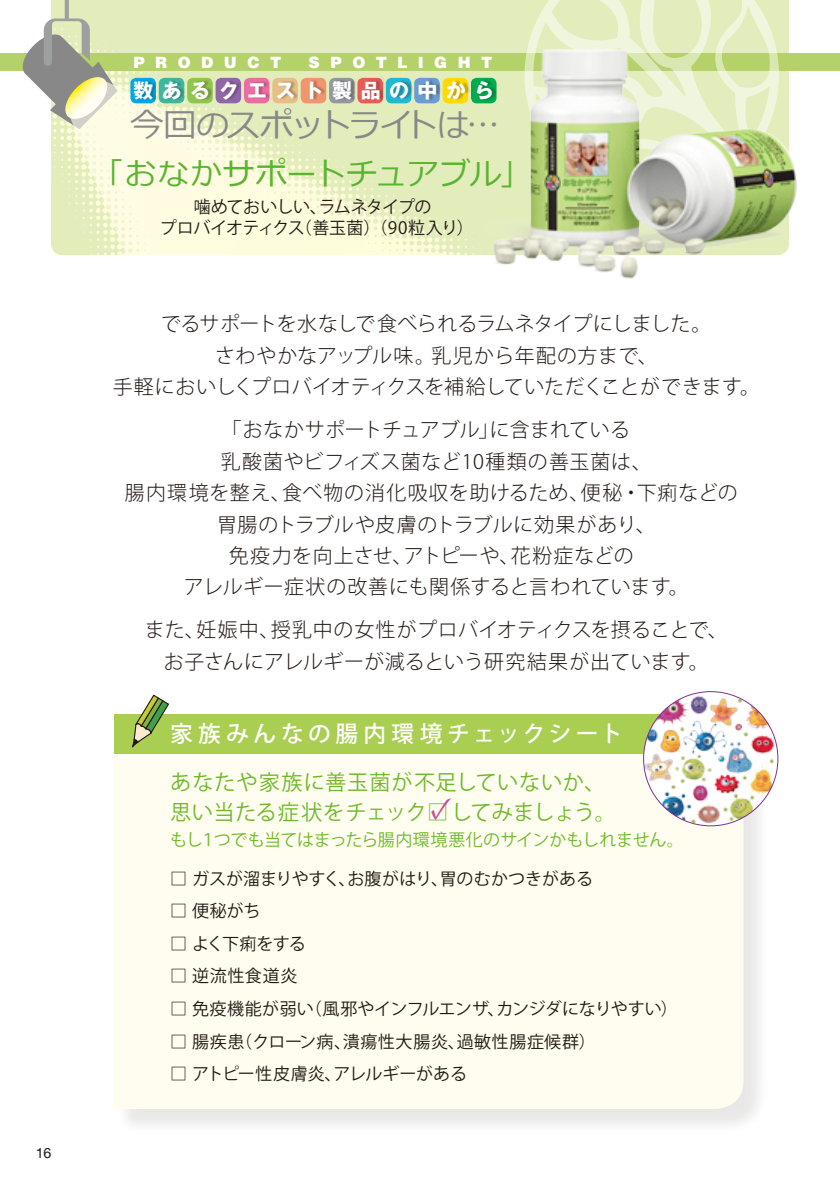
<style>
.page{position:relative;width:840px;height:1191px;background:#fff}
.page>*{position:absolute;margin:0;border:0;box-sizing:border-box;transform-origin:0 0}
.t1{font:33px "Meiryo";letter-spacing:-.05em;color:#888}
.t2{font:31.2px "Meiryo";letter-spacing:.02em;color:#5bb431}
.t3{font:500 22.6px "Koz Go Pro";letter-spacing:.2em;color:#fff}
.t4{font:21.2px/29.8px "Koz Go Pro";letter-spacing:.02em;color:#6eb92b}
.t5{font:300 20px/31.4px "Koz Go Pro";letter-spacing:.02em;color:#211814;text-align:center}
.t6{font:700 19.8px "Gothic MB101 Pr 6 N";letter-spacing:.43em;color:#fff}
.t7{font:17px "Koz Go Pro";letter-spacing:-.005em;color:#211814}
.t8{font:17px/21.2px "Koz Go Pro";letter-spacing:-.025em;color:#211814;text-align:center}
.t9{font:17px "Koz Go Pro";letter-spacing:-.025em;color:#6eb92b}
.t10{font:17px "Koz Go Pro";letter-spacing:.03em;color:#211814}
.t11{font:17px "Koz Go Pro";letter-spacing:-.05em;color:#211814}
.t12{font:900 15.6px "Helvetica";letter-spacing:.67em;color:#fff}
.t13{font:14.2px "Helvetica Neue";color:#211814}
.s1{font-family:"Ryumin Pr 6 N"}
.s2{font-family:"Minion Pro";font-size:31.8px;color:#c84e97}
</style>
<div class="page">
<div style="left:51px;top:0;width:737px;height:255px;background:#e3edbc"></div>
<div style="left:0;top:54px;width:839px;height:17px;background:#b5d169"></div>
<svg style="left:524px;top:0;width:254px;height:24px;background:#e6efc4"></svg>
<svg style="left:20px;top:0;width:97px;height:129px"></svg>
<div style="left:116px;top:718px;width:652px;height:416px;background:#211814;opacity:.1"></div>
<div style="left:114px;top:753px;width:629px;height:356px;background:#fffdef"></div>
<div style="left:113px;top:714px;width:630px;height:39px;background:#aace52"></div>
<svg style="left:128px;top:694px;width:42px;height:67px"></svg>
<img style="left:643px;top:691px;width:134px;height:135px;border-radius:67px">
<svg style="left:70px;top:82px;width:389px;height:173px;background:#f1f4cf"></svg>
<img style="left:483px;top:24px;width:350px;height:255px">
<div style="left:130px;top:78px;width:26px;height:25px;background:#00a7ea;border-radius:6px"></div>
<div style="left:159px;top:78px;width:25px;height:25px;background:#3eb79f;border-radius:6px"></div>
<div style="left:187px;top:78px;width:26px;height:25px;background:#90c54e;border-radius:6px"></div>
<div style="left:215px;top:78px;width:26px;height:25px;background:#9166a9;border-radius:6px"></div>
<div style="left:244px;top:78px;width:25px;height:25px;background:#ea6da4;border-radius:6px"></div>
<div style="left:300px;top:78px;width:26px;height:25px;background:#f1956e;border-radius:6px"></div>
<div style="left:272px;top:78px;width:26px;height:25px;background:#e8be87;border-radius:6px"></div>
<div style="left:470px;top:78px;width:26px;height:25px;background:#00ac4f;border-radius:6px"></div>
<div style="left:442px;top:78px;width:26px;height:25px;background:#ffda00;border-radius:6px"></div>
<div style="left:385px;top:78px;width:26px;height:25px;background:#21b8d3;border-radius:6px"></div>
<div style="left:414px;top:78px;width:25px;height:25px;background:#6a9bd2;border-radius:6px"></div>
<div style="left:357px;top:78px;width:26px;height:25px;background:#ea5a56;border-radius:6px"></div>
<div style="left:329px;top:78px;width:25px;height:25px;background:#929a9f;border-radius:6px"></div>
<div style="left:135px;top:79px;width:361px;height:22px;background:#211814;opacity:.3"></div>
<p class="t13" style="left:36px;top:1144px;width:17px">16</p>
<p class="t12" style="left:133px;top:52px;width:149px">PRODUCT</p>
<p class="t12" style="left:308px;top:52px;width:185px">SPOTLIGHT</p>
<p class="t6" style="left:133px;top:74px;width:362px">数あるクエスト製品の中から</p>
<h1 class="t1" style="left:130px;top:101px;width:370px">今回のスポットライトは<span class="s1">…</span></h1>
<h2 class="t2" style="left:92px;top:152px;width:440px">「おなかサポートチュアブル」</h2>
<p class="t8" style="left:160px;top:196px;width:315px">噛めておいしい、ラムネタイプの<br>プロバイオティクス（善玉菌）（90粒入り）</p>
<p class="t5" style="left:113px;top:308px;width:648px">でるサポートを水なしで食べられるラムネタイプにしました。<br>さわやかなアップル味。乳児から年配の方まで、<br>手軽においしくプロバイオティクスを補給していただくことができます。</p>
<p class="t5" style="left:125px;top:414px;width:614px">「おなかサポートチュアブル」に含まれている<br>乳酸菌やビフィズス菌など10種類の善玉菌は、<br>腸内環境を整え、食べ物の消化吸収を助けるため、便秘・下痢などの胃腸のトラブルや皮膚のトラブルに効果があり、<br>免疫力を向上させ、アトピーや、花粉症などの<br>アレルギー症状の改善にも関係すると言われています。</p>
<p class="t5" style="left:145px;top:614px;width:584px">また、妊娠中、授乳中の女性がプロバイオティクスを摂ることで、お子さんにアレルギーが減るという研究結果が出ています。</p>
<p class="t3" style="left:170px;top:719px;width:454px">家族みんなの腸内環境チェックシート</p>
<p class="t4" style="left:170px;top:768px;width:447px">あなたや家族に善玉菌が不足していないか、思い当たる症状をチェック□<span class="s2">✓</span>してみましょう。</p>
<p class="t9" style="left:170px;top:829px;width:515px">もし１つでも当てはまったら腸内環境悪化のサインかもしれません。</p>
<p class="t7" style="left:170px;top:867px;width:424px">□ ガスが溜まりやすく、お腹がはり、胃のむかつきがある</p>
<p class="t7" style="left:170px;top:900px;width:92px">□ 便秘がち</p>
<p class="t11" style="left:170px;top:932px;width:137px">□ よく下痢をする</p>
<p class="t7" style="left:170px;top:965px;width:129px">□ 逆流性食道炎</p>
<p class="t7" style="left:170px;top:997px;width:509px">□ 免疫機能が弱い（風邪やインフルエンザ、カンジダになりやすい）</p>
<p class="t10" style="left:170px;top:1030px;width:426px">□ 腸疾患（クローン病、潰瘍性大腸炎、過敏性腸症候群）</p>
<p class="t7" style="left:170px;top:1063px;width:298px">□ アトピー性皮膚炎、アレルギーがある</p>
</div>
